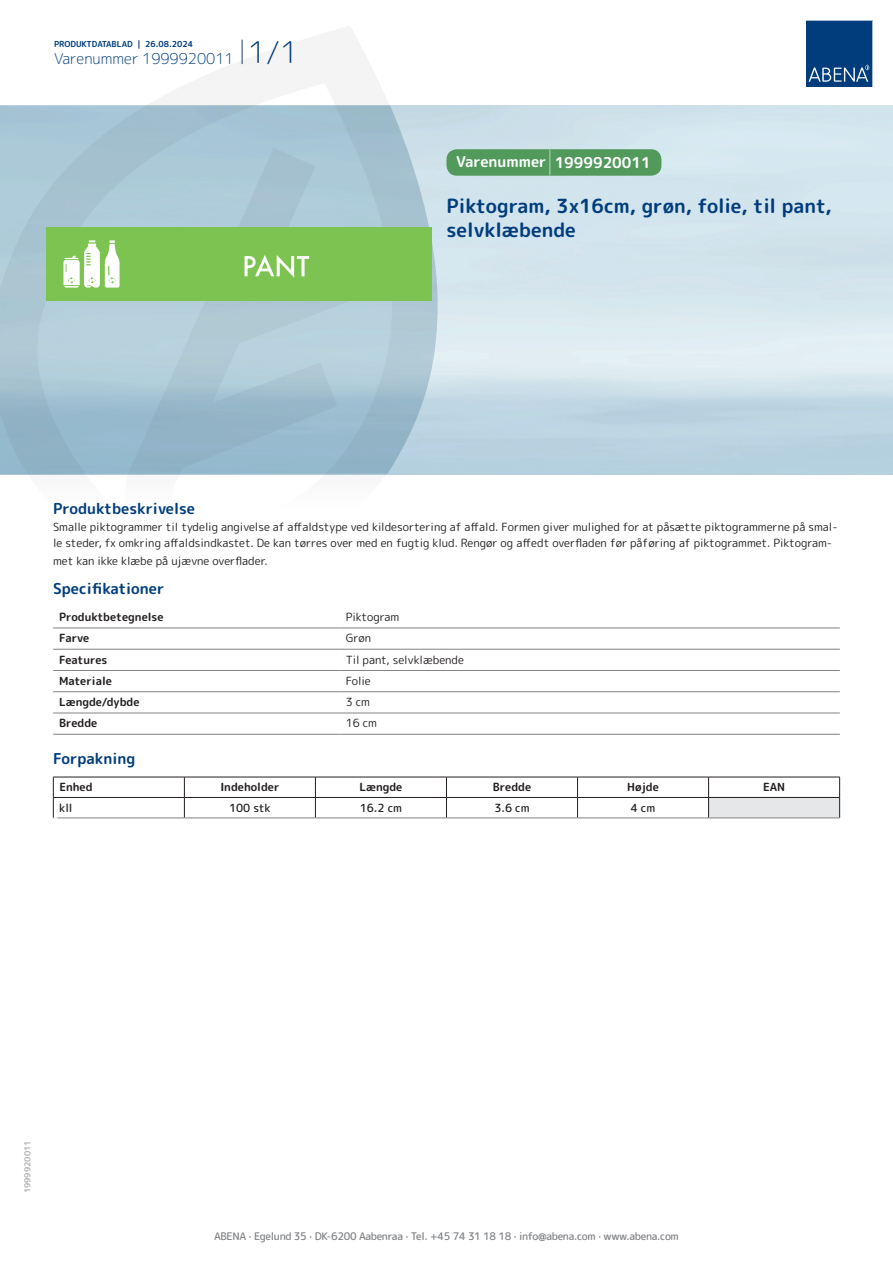
<style>
.page{position:relative;width:893px;height:1263px;background:#fff}
.page>*{position:absolute;margin:0;border:0;box-sizing:border-box;transform-origin:0 0}
.t1{font:700 19.5px/24px "Rounded Mplus 1 c";color:#013d7d}
.t2{font:700 15px "Rounded Mplus 1 c";color:#013d7d}
.t3{font:300 15px "Rounded Mplus 1 c";color:#013d7d}
.t4{font:700 15px "Rounded Mplus 1 c";color:#fff}
.t5{font:11.25px/16.5px "Rounded Mplus 1 c";color:#231f20}
.t6{font:700 11.25px "Rounded Mplus 1 c";color:#231f20}
.t7{font:500 11.25px "Rounded Mplus 1 c";color:#231f20}
.t8{font:500 10.5px "Rounded Mplus 1 c";letter-spacing:-.03em;color:#808285}
.t9{font:700 10.5px "Rounded Mplus 1 c";color:#fff}
.t10{font:700 8.25px "Rounded Mplus 1 c";color:#013d7d}
.t11{font:700 8.25px "Rounded Mplus 1 c";color:#b2b3b7}
.s1{font-size:30px}
.s2{font-size:25.5px}
</style>
<div class="page">
<svg style="left:0;top:26px;width:439px;height:449px"></svg>
<svg style="left:0;top:106px;width:438px;height:368px;background:#a7c5d2"></svg>
<svg style="left:242px;top:40px;width:1px;height:24px"></svg>
<svg style="left:806px;top:20px;width:67px;height:67px;background:#144b86"></svg>
<img style="left:47px;top:228px;width:384px;height:72px">
<hr style="left:53px;top:628px;width:287px;height:1px;background:#808285">
<hr style="left:340px;top:628px;width:500px;height:1px;background:#808285">
<hr style="left:53px;top:649px;width:287px;height:1px;background:#808285">
<hr style="left:340px;top:649px;width:500px;height:1px;background:#808285">
<hr style="left:53px;top:670px;width:287px;height:1px;background:#808285">
<hr style="left:340px;top:670px;width:500px;height:1px;background:#808285">
<hr style="left:53px;top:691px;width:287px;height:1px;background:#808285">
<hr style="left:340px;top:691px;width:500px;height:1px;background:#808285">
<hr style="left:53px;top:713px;width:287px;height:1px;background:#808285">
<hr style="left:340px;top:713px;width:500px;height:1px;background:#808285">
<hr style="left:53px;top:734px;width:287px;height:1px;background:#808285">
<hr style="left:340px;top:734px;width:500px;height:1px;background:#808285">
<div style="left:709px;top:797px;width:131px;height:21px;background:#e6e7e9"></div>
<hr style="left:53px;top:777px;width:131px;height:1px;background:#231f20">
<hr style="left:184px;top:777px;width:131px;height:1px;background:#231f20">
<hr style="left:315px;top:777px;width:131px;height:1px;background:#231f20">
<hr style="left:446px;top:777px;width:131px;height:1px;background:#231f20">
<hr style="left:577px;top:777px;width:132px;height:1px;background:#231f20">
<hr style="left:709px;top:777px;width:131px;height:1px;background:#231f20">
<hr style="left:53px;top:797px;width:131px;height:1px;background:#231f20">
<svg style="left:53px;top:777px;width:1px;height:41px"></svg>
<hr style="left:184px;top:797px;width:131px;height:1px;background:#231f20">
<svg style="left:184px;top:777px;width:1px;height:41px"></svg>
<hr style="left:315px;top:797px;width:131px;height:1px;background:#231f20">
<svg style="left:315px;top:777px;width:1px;height:41px"></svg>
<hr style="left:446px;top:797px;width:131px;height:1px;background:#231f20">
<svg style="left:446px;top:777px;width:1px;height:41px"></svg>
<hr style="left:577px;top:797px;width:132px;height:1px;background:#231f20">
<svg style="left:577px;top:777px;width:1px;height:41px"></svg>
<hr style="left:709px;top:797px;width:131px;height:1px;background:#231f20">
<svg style="left:708px;top:777px;width:1px;height:41px"></svg>
<svg style="left:839px;top:777px;width:1px;height:41px"></svg>
<hr style="left:53px;top:818px;width:131px;height:1px;background:#808285">
<hr style="left:184px;top:818px;width:131px;height:1px;background:#808285">
<hr style="left:315px;top:818px;width:131px;height:1px;background:#808285">
<hr style="left:446px;top:818px;width:131px;height:1px;background:#808285">
<hr style="left:577px;top:818px;width:132px;height:1px;background:#808285">
<hr style="left:709px;top:818px;width:131px;height:1px;background:#808285">
<div style="left:446px;top:149px;width:215px;height:27px;background:#52995c;border-radius:10px"></div>
<p class="t10" style="left:54px;top:38px;width:141px">PRODUKTDATABLAD | 26.08.2024</p>
<h2 class="t3" style="left:54px;top:48px;width:246px">Varenummer 1999920011 <span class="s1">1/1</span></h2>
<h2 class="t4" style="left:456px;top:152px;width:196px">Varenummer <span class="s2">|</span> 1999920011</h2>
<h1 class="t1" style="left:446px;top:194px;width:387px">Piktogram, 3x16cm, grøn, folie, til pant, selvklæbende</h1>
<h2 class="t2" style="left:53px;top:498px;width:143px">Produktbeskrivelse</h2>
<p class="t5" style="left:53px;top:518px;width:786px">Smalle piktogrammer til tydelig angivelse af affaldstype ved kildesortering af affald. Formen giver mulighed for at påsætte piktogrammerne på smal&shy;le steder, fx omkring affaldsindkastet. De kan tørres over med en fugtig klud. Rengør og affedt overfladen før påføring af piktogrammet. Piktogram-</p>
<p class="t5" style="left:53px;top:553px;width:216px">met kan ikke klæbe på ujævne overflader.</p>
<h2 class="t2" style="left:53px;top:578px;width:113px">Specifikationer</h2>
<p class="t6" style="left:59px;top:609px;width:106px">Produktbetegnelse</p>
<p class="t5" style="left:346px;top:609px;width:55px">Piktogram</p>
<p class="t6" style="left:59px;top:630px;width:32px">Farve</p>
<p class="t5" style="left:346px;top:630px;width:27px">Grøn</p>
<p class="t6" style="left:59px;top:651px;width:50px">Features</p>
<p class="t5" style="left:346px;top:651px;width:120px">Til pant, selvklæbende</p>
<p class="t6" style="left:59px;top:673px;width:54px">Materiale</p>
<p class="t5" style="left:346px;top:672px;width:27px">Folie</p>
<p class="t6" style="left:59px;top:694px;width:82px">Længde/dybde</p>
<p class="t5" style="left:346px;top:694px;width:26px">3 cm</p>
<p class="t6" style="left:59px;top:715px;width:40px">Bredde</p>
<p class="t5" style="left:346px;top:715px;width:33px">16 cm</p>
<h2 class="t2" style="left:53px;top:748px;width:84px">Forpakning</h2>
<p class="t6" style="left:59px;top:779px;width:35px">Enhed</p>
<p class="t6" style="left:220px;top:779px;width:61px">Indeholder</p>
<p class="t6" style="left:359px;top:779px;width:44px">Længde</p>
<p class="t6" style="left:493px;top:779px;width:40px">Bredde</p>
<p class="t6" style="left:627px;top:779px;width:33px">Højde</p>
<p class="t6" style="left:763px;top:779px;width:24px">EAN</p>
<p class="t7" style="left:59px;top:800px;width:15px">kll</p>
<p class="t7" style="left:229px;top:800px;width:43px">100 stk</p>
<p class="t7" style="left:360px;top:800px;width:44px">16.2 cm</p>
<p class="t7" style="left:494px;top:800px;width:37px">3.6 cm</p>
<p class="t7" style="left:631px;top:800px;width:26px">4 cm</p>
<p class="t9" style="left:53px;top:813px;width:7px">*</p>
<p class="t11" style="left:22px;top:1193px;width:54px;rotate:-90deg">1999920011</p>
<p class="t8" style="left:214px;top:1229px;width:466px">ABENA · Egelund 35 · DK-6200 Aabenraa · Tel. +45 74 31 18 18 · info@abena.com · www.abena.com</p>
</div>
